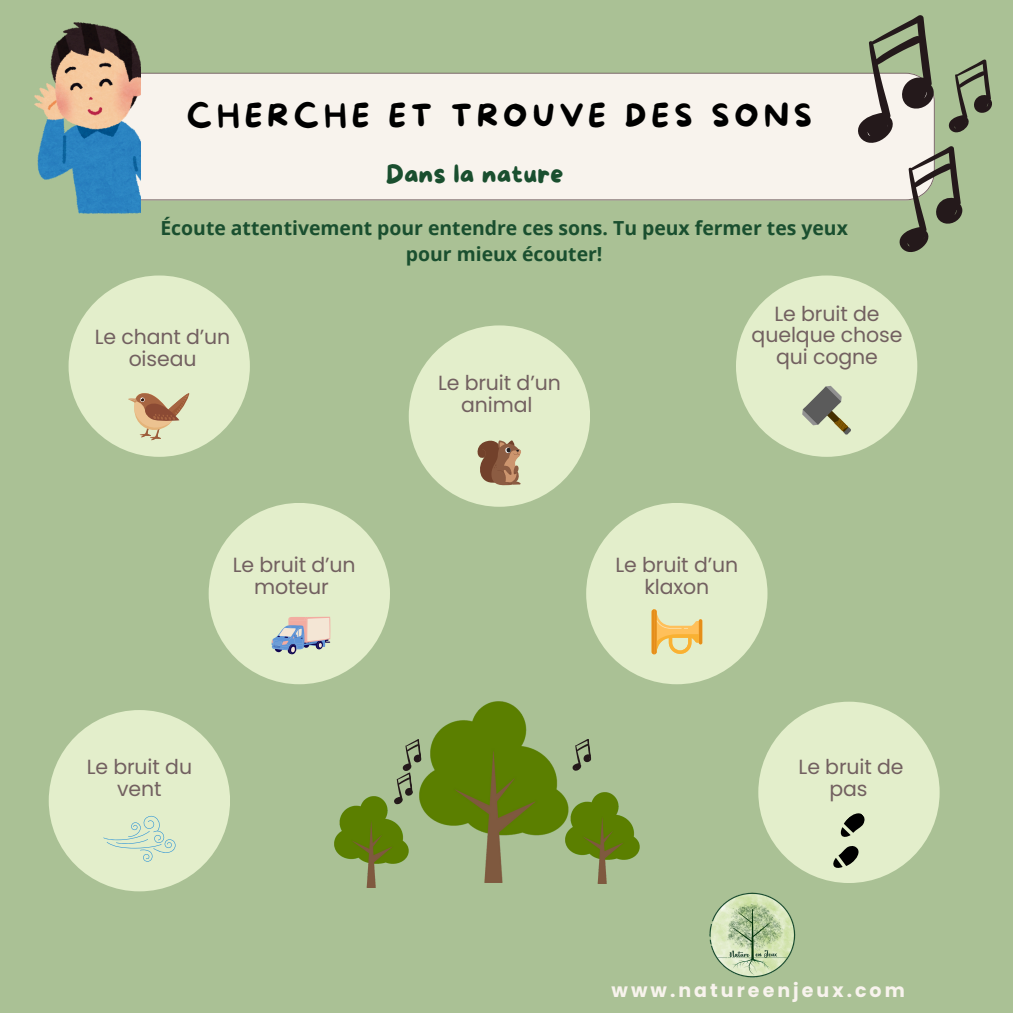
<style>
.page{position:relative;width:1013px;height:1013px;background:#fff}
.page>*{position:absolute;margin:0;border:0;box-sizing:border-box;transform-origin:0 0}
.t1{font:31.25px "More Sugar";letter-spacing:.16em;color:#000}
.t2{font:26.25px "More Sugar";color:#1a4f2f}
.t3{font:20.5px/21.5px "Poppins";letter-spacing:-.005em;color:#726060;text-align:center}
.t4{font:700 19.38px/26.2px "Open Sans";color:#1a4f2f;text-align:center}
.t5{font:700 19px "Poppins";letter-spacing:.16em;color:#f8f3ed}
</style>
<div class="page">
<div style="left:0;top:0;width:1012px;height:1012px;background:#aac195"></div>
<div style="left:141px;top:73px;width:701px;height:127px;background:#f8f3ed"></div>
<div style="left:69px;top:275px;width:181px;height:182px;background:#e3eecb;border-radius:50%"></div>
<div style="left:409px;top:325px;width:181px;height:182px;background:#e3eecb;border-radius:50%"></div>
<div style="left:736px;top:275px;width:181px;height:182px;background:#e3eecb;border-radius:50%"></div>
<div style="left:209px;top:503px;width:181px;height:181px;background:#e3eecb;border-radius:50%"></div>
<div style="left:586px;top:503px;width:181px;height:181px;background:#e3eecb;border-radius:50%"></div>
<div style="left:758px;top:701px;width:181px;height:182px;background:#e3eecb;border-radius:50%"></div>
<div style="left:49px;top:710px;width:181px;height:181px;background:#e3eecb;border-radius:50%"></div>
<img style="left:709px;top:892px;width:87px;height:86px">
<img style="left:35px;top:23px;width:106px;height:191px">
<svg style="left:842px;top:15px;width:150px;height:237px"></svg>
<img style="left:421px;top:701px;width:144px;height:181px">
<img style="left:565px;top:792px;width:74px;height:91px">
<img style="left:334px;top:796px;width:74px;height:91px">
<svg style="left:128px;top:393px;width:62px;height:47px"></svg>
<svg style="left:271px;top:616px;width:59px;height:38px"></svg>
<svg style="left:103px;top:815px;width:72px;height:46px"></svg>
<svg style="left:651px;top:609px;width:51px;height:45px"></svg>
<svg style="left:833px;top:813px;width:32px;height:55px"></svg>
<svg style="left:802px;top:386px;width:49px;height:48px"></svg>
<svg style="left:477px;top:440px;width:44px;height:45px"></svg>
<svg style="left:390px;top:738px;width:33px;height:67px"></svg>
<svg style="left:572px;top:739px;width:20px;height:32px"></svg>
<h3 class="t1" style="left:187px;top:99px;width:626px">CHERCHE ET TROUVE DES SONS</h3>
<p class="t2" style="left:386px;top:160px;width:179px">Dans la nature</p>
<p class="t4" style="left:160px;top:214px;width:689px">Écoute attentivement pour entendre ces sons. Tu peux fermer tes yeux pour mieux écouter!</p>
<p class="t3" style="left:95px;top:326px;width:137px">Le chant d’un oiseau</p>
<p class="t3" style="left:233px;top:554px;width:124px">Le bruit d’un moteur</p>
<h2 class="t3" style="left:87px;top:756px;width:107px">Le bruit du vent</h2>
<p class="t3" style="left:438px;top:372px;width:124px">Le bruit d’un animal</p>
<p class="t3" style="left:751px;top:303px;width:152px">Le bruit de quelque chose</p>
<p class="t3" style="left:776px;top:346px;width:103px">qui cogne</p>
<p class="t3" style="left:615px;top:554px;width:124px">Le bruit d’un klaxon</p>
<p class="t3" style="left:798px;top:756px;width:106px">Le bruit de pas</p>
<p class="t5" style="left:611px;top:976px;width:295px">www.natureenjeux.com</p>
</div>
